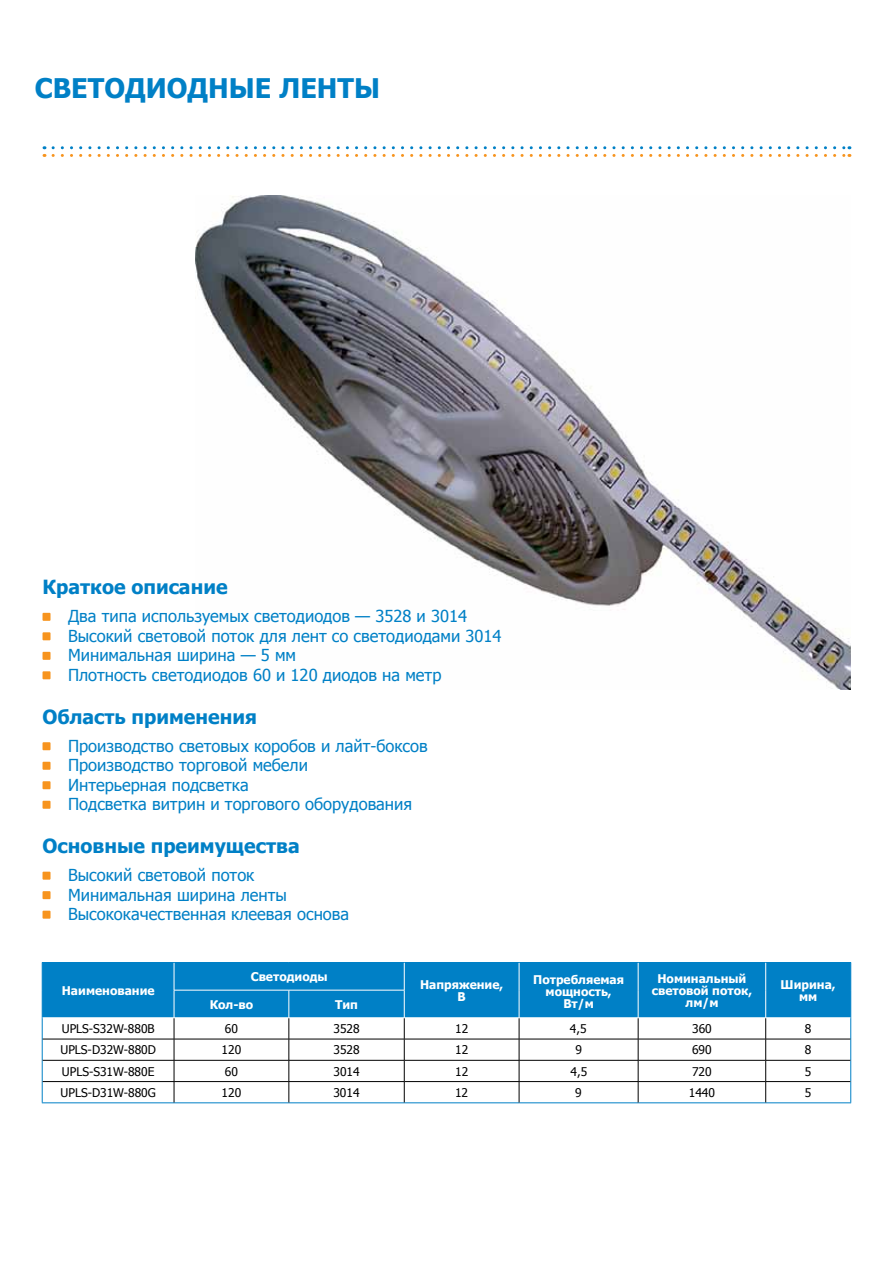
<style>
.page{position:relative;width:893px;height:1263px;background:#fff}
.page>*{position:absolute;margin:0;border:0;box-sizing:border-box;transform-origin:0 0}
.t1{font:700 27px "Tahoma";color:#0080c6}
.t2{font:700 19.5px "Tahoma";color:#0080c6}
.t3{font:16.5px/19.5px "Tahoma";color:#0080c6}
.t4{font:12px "Tahoma";color:#000}
.t5{font:700 12px/12px "Tahoma";color:#fff;text-align:center}
</style>
<div class="page">
<img style="left:196px;top:196px;width:654px;height:493px">
<svg style="left:53px;top:146px;width:797px;height:11px"></svg>
<div style="left:43px;top:613px;width:8px;height:8px;background:#f7941e"></div>
<div style="left:43px;top:632px;width:8px;height:8px;background:#f7941e"></div>
<div style="left:43px;top:652px;width:8px;height:8px;background:#f7941e"></div>
<div style="left:43px;top:671px;width:8px;height:8px;background:#f7941e"></div>
<div style="left:43px;top:742px;width:8px;height:8px;background:#f7941e"></div>
<div style="left:43px;top:762px;width:8px;height:8px;background:#f7941e"></div>
<div style="left:43px;top:781px;width:8px;height:8px;background:#f7941e"></div>
<div style="left:43px;top:801px;width:8px;height:8px;background:#f7941e"></div>
<div style="left:43px;top:872px;width:8px;height:8px;background:#f7941e"></div>
<div style="left:43px;top:891px;width:8px;height:8px;background:#f7941e"></div>
<div style="left:43px;top:911px;width:8px;height:8px;background:#f7941e"></div>
<div style="left:43px;top:963px;width:807px;height:54px;background:#0080c6"></div>
<hr style="left:42px;top:962px;width:132px;height:1px;background:#0080c6">
<hr style="left:174px;top:962px;width:115px;height:1px;background:#0080c6">
<hr style="left:289px;top:962px;width:115px;height:1px;background:#0080c6">
<hr style="left:404px;top:962px;width:115px;height:1px;background:#0080c6">
<hr style="left:519px;top:962px;width:119px;height:1px;background:#0080c6">
<hr style="left:638px;top:962px;width:128px;height:1px;background:#0080c6">
<hr style="left:766px;top:962px;width:85px;height:1px;background:#0080c6">
<svg style="left:42px;top:963px;width:1px;height:139px"></svg>
<svg style="left:850px;top:963px;width:1px;height:139px"></svg>
<hr style="left:42px;top:1102px;width:132px;height:1px;background:#0080c6">
<hr style="left:174px;top:1102px;width:115px;height:1px;background:#0080c6">
<hr style="left:289px;top:1102px;width:115px;height:1px;background:#0080c6">
<hr style="left:404px;top:1102px;width:115px;height:1px;background:#0080c6">
<hr style="left:519px;top:1102px;width:119px;height:1px;background:#0080c6">
<hr style="left:638px;top:1102px;width:128px;height:1px;background:#0080c6">
<hr style="left:766px;top:1102px;width:85px;height:1px;background:#0080c6">
<hr style="left:43px;top:1039px;width:131px;height:1px;background:#000">
<hr style="left:174px;top:1039px;width:115px;height:1px;background:#000">
<hr style="left:289px;top:1039px;width:115px;height:1px;background:#000">
<hr style="left:404px;top:1039px;width:115px;height:1px;background:#000">
<hr style="left:519px;top:1039px;width:119px;height:1px;background:#000">
<hr style="left:638px;top:1039px;width:128px;height:1px;background:#000">
<hr style="left:766px;top:1039px;width:84px;height:1px;background:#000">
<hr style="left:43px;top:1060px;width:131px;height:1px;background:#000">
<hr style="left:174px;top:1060px;width:115px;height:1px;background:#000">
<hr style="left:289px;top:1060px;width:115px;height:1px;background:#000">
<hr style="left:404px;top:1060px;width:115px;height:1px;background:#000">
<hr style="left:519px;top:1060px;width:119px;height:1px;background:#000">
<hr style="left:638px;top:1060px;width:128px;height:1px;background:#000">
<hr style="left:766px;top:1060px;width:84px;height:1px;background:#000">
<hr style="left:43px;top:1081px;width:131px;height:1px;background:#000">
<hr style="left:174px;top:1081px;width:115px;height:1px;background:#000">
<hr style="left:289px;top:1081px;width:115px;height:1px;background:#000">
<hr style="left:404px;top:1081px;width:115px;height:1px;background:#000">
<hr style="left:519px;top:1081px;width:119px;height:1px;background:#000">
<hr style="left:638px;top:1081px;width:128px;height:1px;background:#000">
<hr style="left:766px;top:1081px;width:84px;height:1px;background:#000">
<svg style="left:519px;top:963px;width:1px;height:139px"></svg>
<svg style="left:638px;top:963px;width:1px;height:139px"></svg>
<svg style="left:765px;top:963px;width:1px;height:139px"></svg>
<hr style="left:519px;top:1017px;width:119px;height:1px;background:#fff">
<hr style="left:638px;top:1017px;width:128px;height:1px;background:#fff">
<hr style="left:174px;top:990px;width:115px;height:1px;background:#fff">
<svg style="left:174px;top:963px;width:1px;height:139px"></svg>
<hr style="left:289px;top:990px;width:115px;height:1px;background:#fff">
<svg style="left:289px;top:990px;width:1px;height:112px"></svg>
<svg style="left:404px;top:963px;width:1px;height:139px"></svg>
<hr style="left:174px;top:1017px;width:115px;height:1px;background:#fff">
<hr style="left:289px;top:1017px;width:115px;height:1px;background:#fff">
<h1 class="t1" style="left:35px;top:69px;width:347px">Светодиодные ленты</h1>
<p class="t2" style="left:43px;top:573px;width:187px">Краткое описание</p>
<p class="t3" style="left:68px;top:607px;width:435px">Два типа используемых светодиодов — 3528 и 3014<br>Высокий световой поток для лент со светодиодами 3014<br>Минимальная ширина — 5 мм<br>Плотность светодиодов 60 и 120 диодов на метр</p>
<p class="t2" style="left:43px;top:703px;width:216px">Область применения</p>
<p class="t3" style="left:68px;top:737px;width:361px">Производство световых коробов и лайт-боксов Производство торговой мебели<br>Интерьерная подсветка<br>Подсветка витрин и торгового оборудования</p>
<p class="t2" style="left:43px;top:832px;width:259px">Основные преимущества</p>
<p class="t3" style="left:68px;top:866px;width:283px">Высокий световой поток<br>Минимальная ширина ленты<br>Высококачественная клеевая основа</p>
<p class="t5" style="left:62px;top:985px;width:94px">Наименование</p>
<p class="t5" style="left:251px;top:971px;width:78px">Светодиоды</p>
<p class="t5" style="left:210px;top:999px;width:45px">Кол-во</p>
<p class="t5" style="left:335px;top:999px;width:24px">Тип</p>
<p class="t5" style="left:420px;top:979px;width:85px">Напряжение,<br>В</p>
<p class="t5" style="left:533px;top:974px;width:92px">Потребляемая мощность, вт/м</p>
<p class="t5" style="left:652px;top:973px;width:102px">Номинальный световой поток, лм/м</p>
<p class="t5" style="left:781px;top:979px;width:56px">Ширина, мм</p>
<p class="t4" style="left:62px;top:1020px;width:94px">UPLS-S32W-880B</p>
<p class="t4" style="left:225px;top:1020px;width:15px">60</p>
<p class="t4" style="left:333px;top:1020px;width:28px">3528</p>
<p class="t4" style="left:455px;top:1020px;width:15px">12</p>
<p class="t4" style="left:570px;top:1020px;width:18px">4,5</p>
<p class="t4" style="left:692px;top:1020px;width:21px">360</p>
<p class="t4" style="left:805px;top:1020px;width:8px">8</p>
<p class="t4" style="left:60px;top:1042px;width:97px">UPLS-D32W-880D</p>
<p class="t4" style="left:222px;top:1042px;width:21px">120</p>
<p class="t4" style="left:333px;top:1042px;width:28px">3528</p>
<p class="t4" style="left:455px;top:1042px;width:15px">12</p>
<p class="t4" style="left:575px;top:1042px;width:8px">9</p>
<p class="t4" style="left:692px;top:1042px;width:21px">690</p>
<p class="t4" style="left:805px;top:1042px;width:8px">8</p>
<p class="t4" style="left:62px;top:1063px;width:94px">UPLS-S31W-880E</p>
<p class="t4" style="left:225px;top:1063px;width:15px">60</p>
<p class="t4" style="left:333px;top:1063px;width:28px">3014</p>
<p class="t4" style="left:455px;top:1063px;width:15px">12</p>
<p class="t4" style="left:570px;top:1063px;width:18px">4,5</p>
<p class="t4" style="left:692px;top:1063px;width:21px">720</p>
<p class="t4" style="left:805px;top:1063px;width:8px">5</p>
<p class="t4" style="left:61px;top:1084px;width:97px">UPLS-D31W-880G</p>
<p class="t4" style="left:222px;top:1084px;width:21px">120</p>
<p class="t4" style="left:333px;top:1084px;width:28px">3014</p>
<p class="t4" style="left:455px;top:1084px;width:15px">12</p>
<p class="t4" style="left:575px;top:1084px;width:8px">9</p>
<p class="t4" style="left:689px;top:1084px;width:28px">1440</p>
<p class="t4" style="left:805px;top:1084px;width:8px">5</p>
</div>
